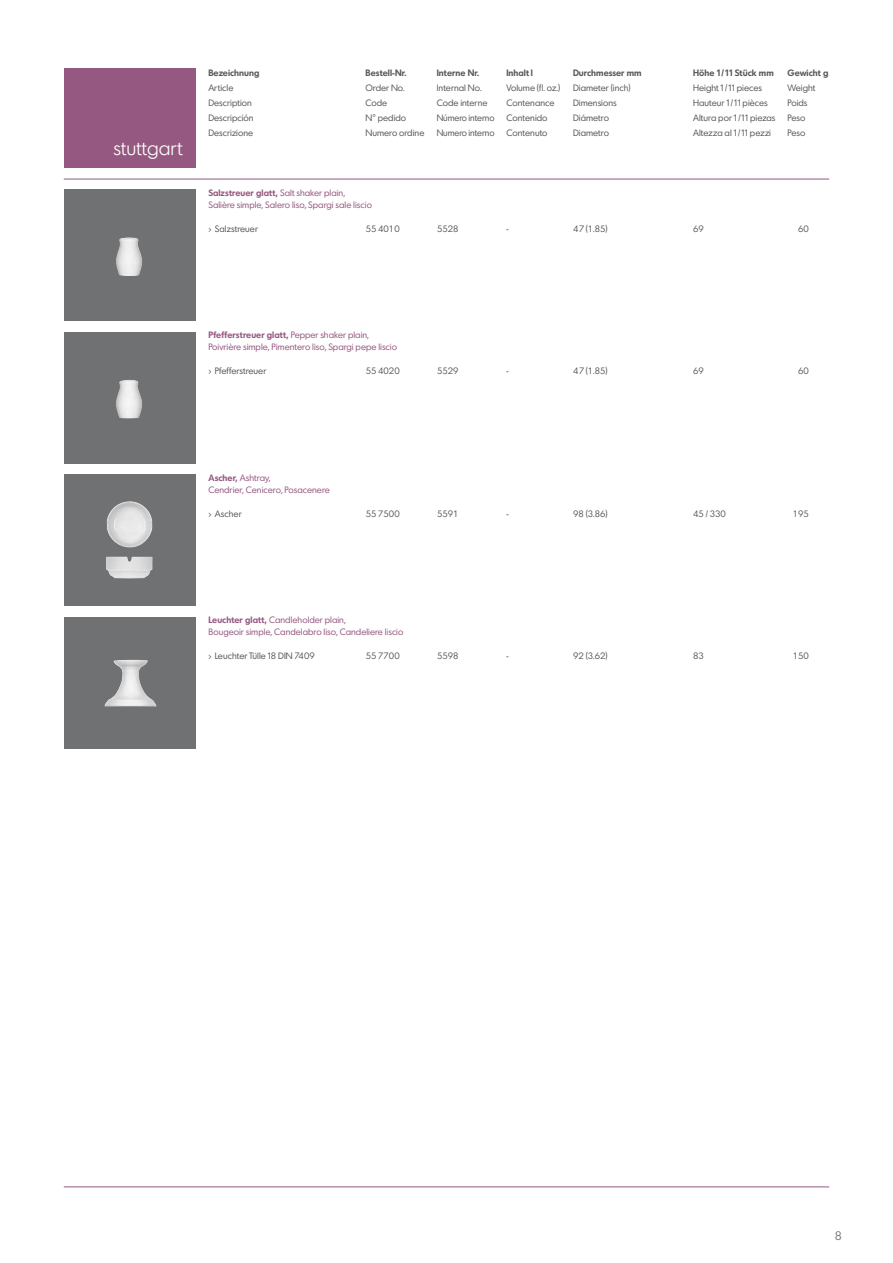
<style>
.page{position:relative;width:893px;height:1263px;background:#fff}
.page>*{position:absolute;margin:0;border:0;box-sizing:border-box;transform-origin:0 0}
.t1{font:300 19.5px "Bauscher";color:#fff}
.t2{font:9px/15px "Bauscher";letter-spacing:.005em;color:#58585a}
.t3{font:9px/11.9px "Bauscher";letter-spacing:.005em;color:#955880}
.t4{font:600 9px "Bauscher";letter-spacing:.005em;color:#58585a}
.s1{font-weight:600}
</style>
<div class="page">
<hr style="left:64px;top:1186px;width:765px;height:1px;background:#955880">
<div style="left:64px;top:69px;width:132px;height:99px;background:#955880"></div>
<hr style="left:64px;top:179px;width:765px;height:1px;background:#955880">
<div style="left:64px;top:617px;width:132px;height:131px;background:#707173"></div>
<div style="left:64px;top:332px;width:132px;height:131px;background:#707173"></div>
<div style="left:64px;top:474px;width:132px;height:132px;background:#707173"></div>
<div style="left:64px;top:189px;width:132px;height:132px;background:#707173"></div>
<img style="left:116px;top:380px;width:26px;height:39px">
<img style="left:107px;top:501px;width:46px;height:47px">
<img style="left:106px;top:556px;width:47px;height:23px">
<img style="left:116px;top:237px;width:26px;height:39px">
<img style="left:104px;top:659px;width:53px;height:48px">
<h1 class="t1" style="left:113px;top:136px;width:71px">stuttgart</h1>
<p class="t4" style="left:208px;top:67px;width:53px">Bezeichnung</p>
<p class="t2" style="left:208px;top:80px;width:47px">Article<br>Description<br>Descripción<br>Descrizione</p>
<p class="t4" style="left:365px;top:67px;width:43px">Bestell-Nr.</p>
<p class="t2" style="left:365px;top:80px;width:60px">Order No.<br>Code<br>N° pedido<br>Numero ordine</p>
<p class="t4" style="left:437px;top:67px;width:44px">Interne Nr.</p>
<p class="t2" style="left:437px;top:80px;width:59px">Internal No.<br>Code interne<br>Número interno<br>Numero interno</p>
<p class="t4" style="left:506px;top:67px;width:28px">Inhalt l</p>
<p class="t2" style="left:506px;top:80px;width:55px">Volume (fl. oz.)<br>Contenance<br>Contenido<br>Contenuto</p>
<p class="t4" style="left:573px;top:67px;width:70px">Durchmesser mm</p>
<p class="t2" style="left:573px;top:80px;width:59px">Diameter (inch)<br>Dimensions<br>Diámetro<br>Diametro</p>
<p class="t4" style="left:693px;top:67px;width:82px">Höhe ƒ /ƒƒ Stück mm</p>
<p class="t2" style="left:693px;top:80px;width:84px">Height ƒ / ƒƒ pieces<br>Hauteur ƒ / ƒƒ pièces<br>Altura por ƒ /ƒƒ piezas<br>Altezza al ƒ / ƒƒ pezzi</p>
<p class="t4" style="left:787px;top:67px;width:42px">Gewicht g</p>
<p class="t2" style="left:787px;top:80px;width:30px">Weight<br>Poids<br>Peso<br>Peso</p>
<p class="t3" style="left:208px;top:187px;width:165px"><span class="s1">Salzstreuer glatt,</span> Salt shaker plain,<br>Salière simple, Salero liso, Spargi sale liscio</p>
<p class="t2" style="left:208px;top:221px;width:51px">› Salzstreuer</p>
<p class="t2" style="left:366px;top:221px;width:49px">55 4010 552</p>
<p class="t2" style="left:453px;top:221px;width:7px">8</p>
<p class="t2" style="left:506px;top:221px;width:4px">-</p>
<p class="t2" style="left:573px;top:221px;width:36px">4 7 (1.85)</p>
<p class="t2" style="left:693px;top:221px;width:12px">69</p>
<p class="t2" style="left:798px;top:221px;width:12px">60</p>
<p class="t3" style="left:208px;top:329px;width:190px"><span class="s1">Pfefferstreuer glatt,</span> Pepper shaker plain,<br>Poivrière simple, Pimentero liso, Spargi pepe liscio</p>
<p class="t2" style="left:208px;top:363px;width:59px">› Pfefferstreuer</p>
<p class="t2" style="left:366px;top:363px;width:49px">55 4020 552</p>
<p class="t2" style="left:453px;top:363px;width:7px">9</p>
<p class="t2" style="left:506px;top:363px;width:4px">-</p>
<p class="t2" style="left:573px;top:363px;width:36px">4 7 (1.85)</p>
<p class="t2" style="left:693px;top:363px;width:12px">69</p>
<p class="t2" style="left:798px;top:363px;width:12px">60</p>
<p class="t3" style="left:208px;top:472px;width:123px"><span class="s1">Ascher,</span> Ashtray,<br>Cendrier, Cenicero, Posacenere</p>
<p class="t2" style="left:208px;top:506px;width:35px">› Ascher</p>
<p class="t2" style="left:366px;top:506px;width:51px">55 7500 55</p>
<p class="t2" style="left:448px;top:506px;width:12px">91</p>
<p class="t2" style="left:506px;top:506px;width:4px">-</p>
<p class="t2" style="left:573px;top:506px;width:36px">98 (3.86)</p>
<p class="t2" style="left:693px;top:506px;width:34px">45 / 33 0</p>
<p class="t2" style="left:793px;top:506px;width:17px">195</p>
<p class="t3" style="left:208px;top:614px;width:197px"><span class="s1">Leuchter glatt,</span> Candleholder plain,<br>Bougeoir simple, Candelabro liso, Candeliere liscio</p>
<p class="t2" style="left:208px;top:648px;width:108px">› Leuchter Tülle ƒ8 DIN 7409</p>
<p class="t2" style="left:366px;top:648px;width:51px">55 7700 55</p>
<p class="t2" style="left:448px;top:648px;width:12px">98</p>
<p class="t2" style="left:506px;top:648px;width:4px">-</p>
<p class="t2" style="left:573px;top:648px;width:36px">92 (3.62)</p>
<p class="t2" style="left:693px;top:648px;width:9px">83</p>
<p class="t2" style="left:793px;top:648px;width:18px">150</p>
</div>
